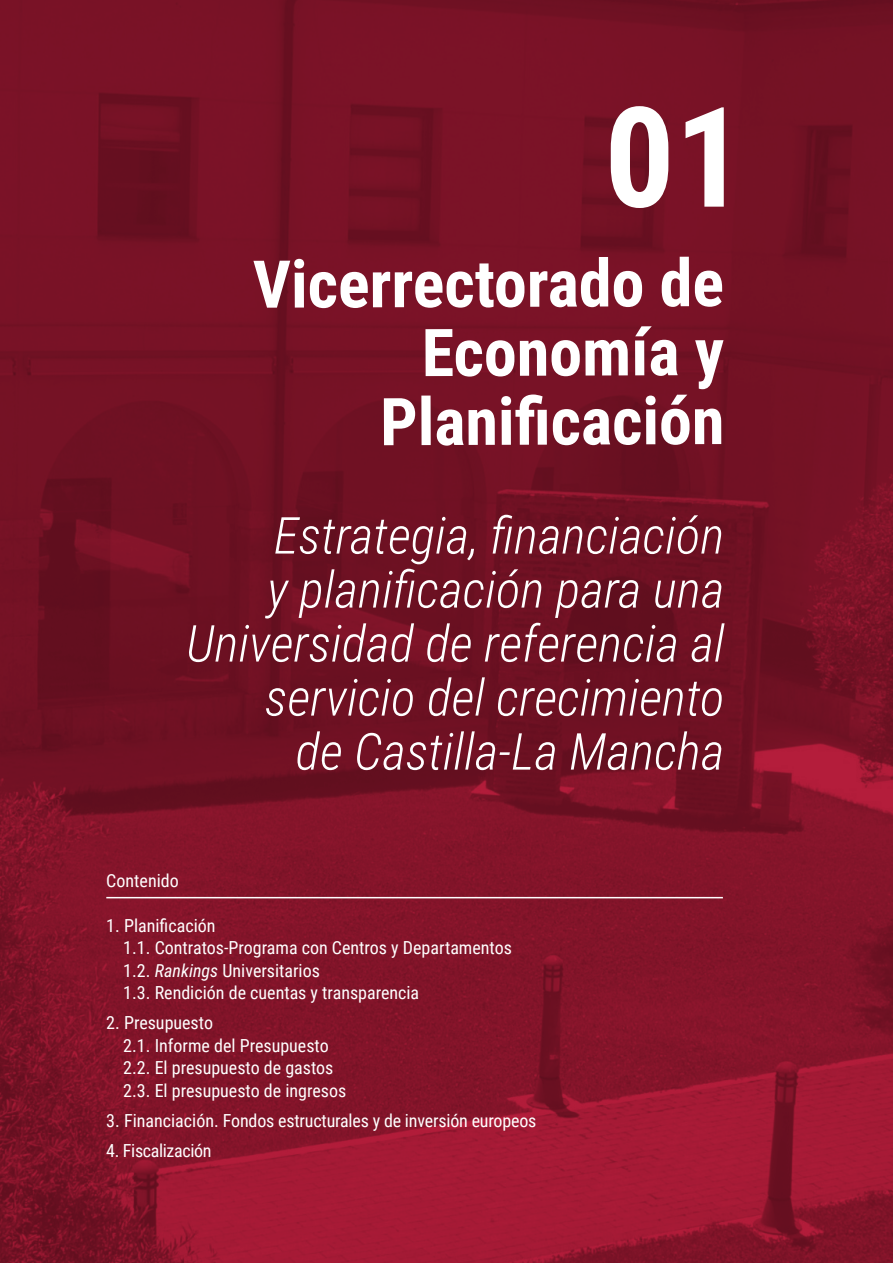
<style>
.page{position:relative;width:893px;height:1263px;background:#fff}
.page>*{position:absolute;margin:0;border:0;box-sizing:border-box;transform-origin:0 0}
.t1{font:700 139.5px "Roboto Condensed";color:#fff}
.t2{font:700 66px/68.8px "Roboto Condensed";letter-spacing:-.005em;color:#fff;text-align:right}
.t3{font:italic 300 51px/54px "Roboto Condensed";color:#fff;text-align:right}
.t4{font:18px/22.5px "Roboto Condensed";color:#fff}
.t5{font:18px "Roboto Condensed";letter-spacing:-.02em;color:#fff}
.s1{font-style:italic}
</style>
<div class="page">
<img style="left:0;top:0;width:893px;height:1263px">
<hr style="left:106px;top:897px;width:617px;height:1px;background:#fff">
<h1 class="t1" style="left:604px;top:59px;width:143px">01</h1>
<h2 class="t2" style="left:253px;top:247px;width:473px">Vicerrectorado de<br>Economía y<br>Planificación</h2>
<h3 class="t3" style="left:186px;top:506px;width:540px">Estrategia, financiación<br>y planificación para una<br>Universidad de referencia al servicio del crecimiento<br>de Castilla-La Mancha</h3>
<p class="t4" style="left:106px;top:868px;width:74px">Contenido</p>
<p class="t4" style="left:123px;top:913px;width:390px;text-indent:-17px">1. Planificación<br>1.1. Contratos-Programa con Centros y Departamentos 1.2. <span class="s1">Rankings</span> Universitarios<br>1.3. Rendición de cuentas y transparencia</p>
<p class="t4" style="left:123px;top:1011px;width:224px;text-indent:-17px">2. Presupuesto<br>2.1. Informe del Presupuesto<br>2.2. El presupuesto de gastos<br>2.3. El presupuesto de ingresos</p>
<p class="t4" style="left:106px;top:1108px;width:432px">3. Financiación. Fondos estructurales y de inversión europeos</p>
<p class="t5" style="left:106px;top:1138px;width:107px">4. Fiscalización</p>
</div>
